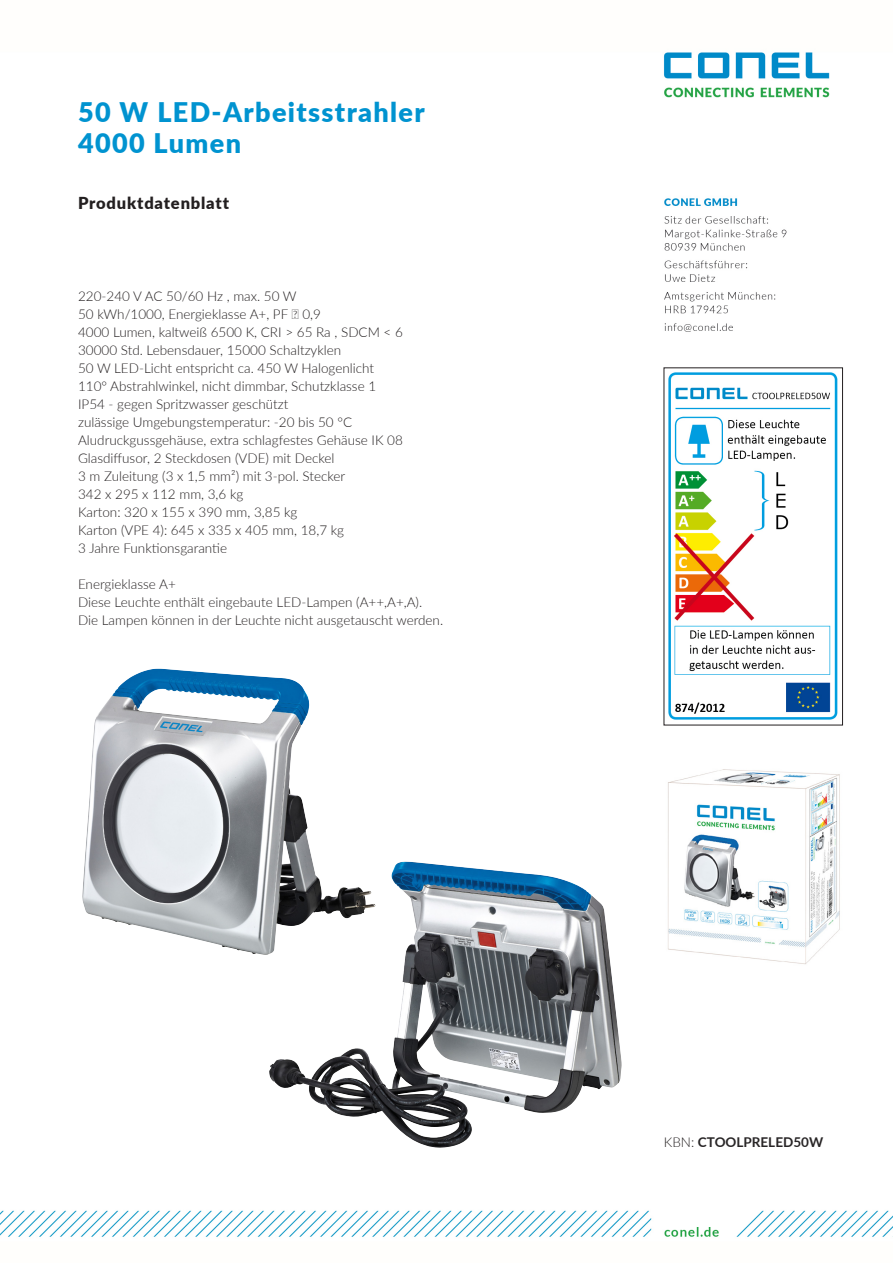
<style>
.page{position:relative;width:893px;height:1263px;background:#fff}
.page>*{position:absolute;margin:0;border:0;box-sizing:border-box;transform-origin:0 0}
.t1{font:900 27px/31.5px "Lato";letter-spacing:.05em;color:#0093d0}
.t2{font:900 16.5px "Lato";letter-spacing:.05em;color:#231f20}
.t3{font:300 13.5px/18px "Lato";color:#231f20}
.t4{font:700 13.5px "Lato";color:#282526}
.s1{font-weight:300;color:#231f20}
</style>
<div class="page">
<img style="left:0;top:52px;width:893px;height:1185px">
<img style="left:658px;top:767px;width:185px;height:199px">
<img style="left:82px;top:669px;width:294px;height:286px">
<img style="left:269px;top:866px;width:352px;height:283px">
<img style="left:666px;top:370px;width:175px;height:353px">
<div style="left:664px;top:368px;width:179px;height:357px;border:1px solid #231f20"></div>
<h1 class="t1" style="left:78px;top:95px;width:348px">50 W LED-Arbeitsstrahler<br>4000 Lumen</h1>
<p class="t2" style="left:78px;top:191px;width:153px">Produktdatenblatt</p>
<p class="t3" style="left:78px;top:287px;width:326px">220-240 V AC 50/60 Hz , max. 50 W<br>50 kWh/1000, Energieklasse A+, PF ≧ 0,9<br>4000 Lumen, kaltweiß 6500 K, CRI &gt; 65 Ra , SDCM &lt; 6<br>30000 Std. Lebensdauer, 15000 Schaltzyklen<br>50 W LED-Licht entspricht ca. 450 W Halogenlicht 110° Abstrahlwinkel, nicht dimmbar, Schutzklasse 1<br>IP54 - gegen Spritzwasser geschützt<br>zulässige Umgebungstemperatur: -20 bis 50 °C Aludruckgussgehäuse, extra schlagfestes Gehäuse IK 08<br>Glasdiffusor, 2 Steckdosen (VDE) mit Deckel<br>3 m Zuleitung (3 x 1,5 mm²) mit 3-pol. Stecker<br>342 x 295 x 112 mm, 3,6 kg<br>Karton: 320 x 155 x 390 mm, 3,85 kg<br>Karton (VPE 4): 645 x 335 x 405 mm, 18,7 kg<br>3 Jahre Funktionsgarantie</p>
<p class="t3" style="left:78px;top:575px;width:367px">Energieklasse A+<br>Diese Leuchte enthält eingebaute LED-Lampen (A++,A+,A).<br>Die Lampen können in der Leuchte nicht ausgetauscht werden.</p>
<p class="t4" style="left:664px;top:1132px;width:161px"><span class="s1">KBN:</span> CTOOLPRELED50W</p>
</div>
